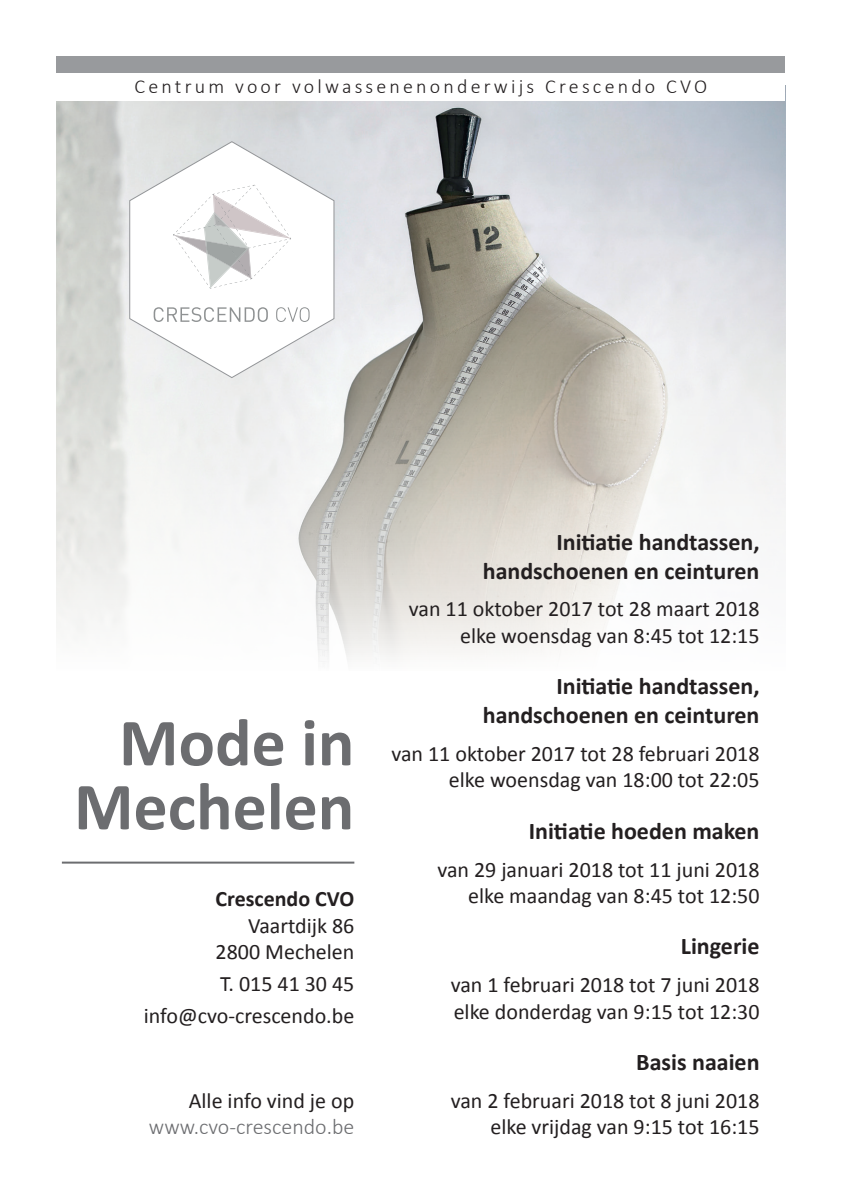
<style>
.page{position:relative;width:842px;height:1191px;background:#fff}
.page>*{position:absolute;margin:0;border:0;box-sizing:border-box;transform-origin:0 0}
.foldertitel{font:700 68px/64px "Calibri";color:#6c6d70;text-align:right}
.opleidingkop{font:700 24px/28.8px "Calibri";color:#231f20;text-align:right}
.opleidinginfo{font:22px/26.4px "Calibri";color:#231f20;text-align:right}
.brood_1{font:22px/26.4px "Calibri";color:#231f20;text-align:right}
.t1{font:300 22px/26px "Calibri";color:#6c6d70;text-align:right}
.t2{font:300 20px "Calibri";letter-spacing:.16em;color:#231f20}
.s1{font-weight:700}
.s2{font-weight:400;color:#231f20}
</style>
<div class="page">
<div style="left:57px;top:57px;width:728px;height:34px;background:#989a9d"></div>
<img style="left:57px;top:101px;width:728px;height:559px">
<svg style="left:129px;top:141px;width:205px;height:237px"></svg>
<svg style="left:154px;top:307px;width:114px;height:15px"></svg>
<svg style="left:276px;top:307px;width:34px;height:15px"></svg>
<svg style="left:173px;top:185px;width:118px;height:104px"></svg>
<div style="left:57px;top:74px;width:728px;height:27px;background:#fff"></div>
<hr style="left:62px;top:861px;width:292px;height:2px;background:#6c6d70">
<p class="t2" style="left:135px;top:74px;width:574px">Centrum voor volwassenenonderwijs Crescendo CVO</p>
<p class="foldertitel" style="left:74px;top:710px;width:282px">Mode in<br>Mechelen</p>
<p class="brood_1" style="left:215px;top:885px;width:140px"><span class="s1">Crescendo CVO<br></span>Vaartdijk 86<br>2800 Mechelen</p>
<p class="brood_1" style="left:220px;top:970px;width:136px">T. 015 41 30 45</p>
<p class="brood_1" style="left:144px;top:1002px;width:212px">info@cvo-crescendo.be</p>
<p class="t1" style="left:149px;top:1087px;width:207px"><span class="s2">Alle info vind je op </span>www.cvo-crescendo.be</p>
<p class="opleidingkop" style="left:483px;top:527px;width:278px">Initiatie handtassen, handschoenen en ceinturen</p>
<p class="opleidinginfo" style="left:409px;top:596px;width:352px">van 11 oktober 2017 tot 28 maart 2018 elke woensdag van 8:45 tot 12:15</p>
<p class="opleidingkop" style="left:483px;top:672px;width:278px">Initiatie handtassen, handschoenen en ceinturen</p>
<p class="opleidinginfo" style="left:391px;top:740px;width:370px">van 11 oktober 2017 tot 28 februari 2018 elke woensdag van 18:00 tot 22:05</p>
<p class="opleidingkop" style="left:529px;top:816px;width:232px">Initiatie hoeden maken</p>
<p class="opleidinginfo" style="left:437px;top:856px;width:324px">van 29 januari 2018 tot 11 juni 2018 elke maandag van 8:45 tot 12:50</p>
<p class="opleidingkop" style="left:681px;top:932px;width:80px">Lingerie</p>
<p class="opleidinginfo" style="left:451px;top:971px;width:310px;text-align:left">van 1 februari 2018 tot 7 juni 2018 elke donderdag van 9:15 tot 12:30</p>
<p class="opleidingkop" style="left:636px;top:1047px;width:125px">Basis naaien</p>
<p class="opleidinginfo" style="left:451px;top:1087px;width:310px">van 2 februari 2018 tot 8 juni 2018 elke vrijdag van 9:15 tot 16:15</p>
</div>
